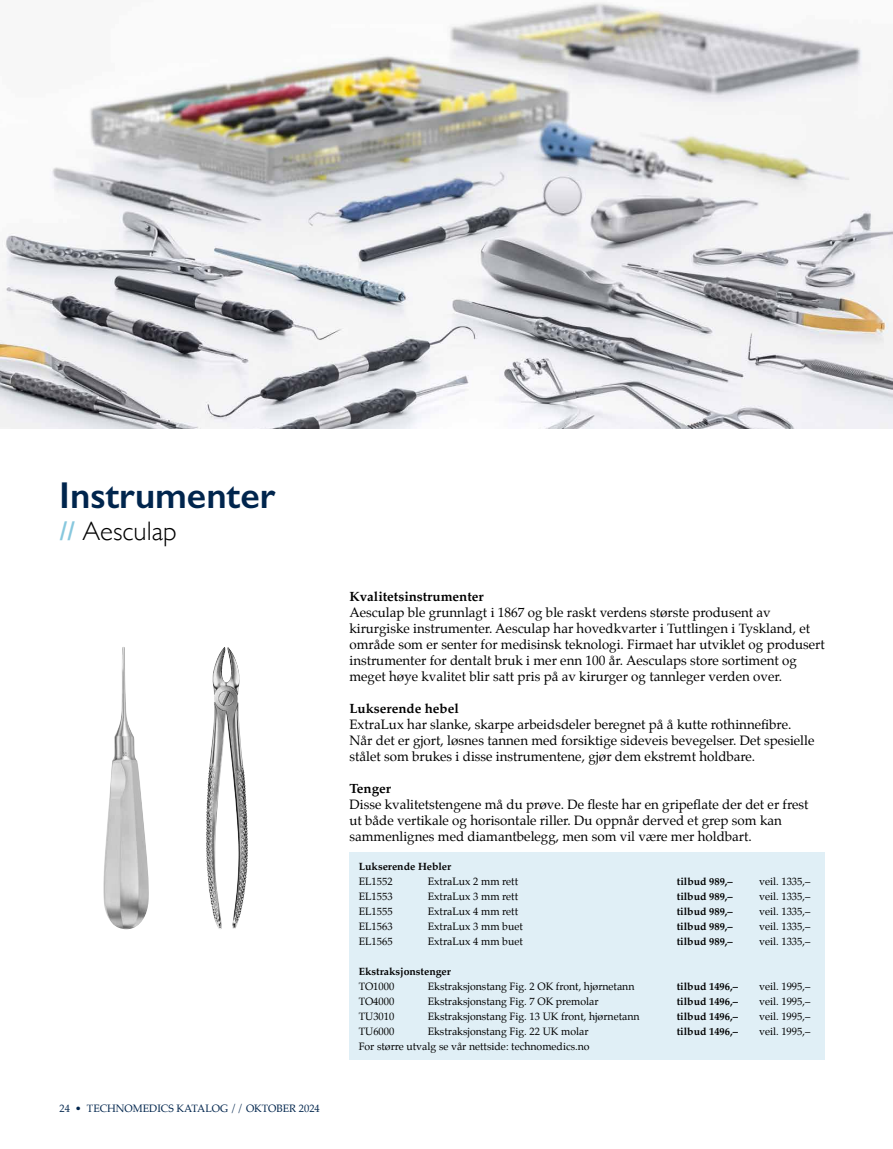
<style>
.page{position:relative;width:893px;height:1149px;background:#fff}
.page>*{position:absolute;margin:0;border:0;box-sizing:border-box;transform-origin:0 0}
.t1{font:600 37.5px "Gill Sans";color:#00254d}
.t2{font:300 26.7px "Gill Sans";color:#000}
.t3{font:13.35px/16px "Palatino";color:#000}
.t4{font:700 13.35px "Palatino";color:#000}
.t5{font:10.5px "Palatino";color:#000}
.t6{font:700 10.5px "Palatino";color:#000}
.t7{font:10.5px "Palatino";color:#00254d}
.s1{font-weight:600;font-size:27px;color:#87c8de}
</style>
<div class="page">
<div style="left:349px;top:851px;width:476px;height:208px;background:#e0eff6"></div>
<img style="left:0;top:2px;width:893px;height:426px">
<img style="left:103px;top:647px;width:46px;height:281px">
<img style="left:206px;top:647px;width:42px;height:281px">
<h1 class="t1" style="left:59px;top:472px;width:218px">Instrumenter</h1>
<h2 class="t2" style="left:60px;top:510px;width:118px"><span class="s1">//</span> Aesculap</h2>
<p class="t7" style="left:60px;top:1099px;width:262px">24 • TECHNOMEDICS KATALOG // OKTOBER 2024</p>
<p class="t4" style="left:349px;top:584px;width:136px">Kvalitetsinstrumenter</p>
<p class="t3" style="left:349px;top:604px;width:477px">Aesculap ble grunnlagt i 1867 og ble raskt verdens største produsent av kirurgiske instrumenter. Aesculap har hovedkvarter i Tuttlingen i Tyskland, et område som er senter for medisinsk teknologi. Firmaet har utviklet og produsert instrumenter for dentalt bruk i mer enn 100 år. Aesculaps store sortiment og meget høye kvalitet blir satt pris på av kirurger og tannleger verden over.</p>
<p class="t4" style="left:349px;top:696px;width:111px">Lukserende hebel</p>
<p class="t3" style="left:349px;top:716px;width:466px">ExtraLux har slanke, skarpe arbeidsdeler beregnet på å kutte rothinnefibre.<br>Når det er gjort, løsnes tannen med forsiktige sideveis bevegelser. Det spesielle stålet som brukes i disse instrumentene, gjør dem ekstremt holdbare.</p>
<p class="t4" style="left:349px;top:777px;width:43px">Tenger</p>
<p class="t3" style="left:349px;top:796px;width:461px">Disse kvalitetstengene må du prøve. De fleste har en gripeflate der det er frest ut både vertikale og horisontale riller. Du oppnår derved et grep som kan sammenlignes med diamantbelegg, men som vil være mer holdbart.</p>
<p class="t6" style="left:359px;top:857px;width:94px">Lukserende Hebler</p>
<p class="t5" style="left:359px;top:872px;width:35px">EL1552</p>
<p class="t5" style="left:428px;top:872px;width:92px">ExtraLux 2 mm rett</p>
<p class="t6" style="left:677px;top:872px;width:57px">tilbud 989,–</p>
<p class="t5" style="left:759px;top:872px;width:53px">veil. 1335,–</p>
<p class="t5" style="left:359px;top:887px;width:35px">EL1553</p>
<p class="t5" style="left:428px;top:887px;width:92px">ExtraLux 3 mm rett</p>
<p class="t6" style="left:677px;top:887px;width:57px">tilbud 989,–</p>
<p class="t5" style="left:759px;top:887px;width:53px">veil. 1335,–</p>
<p class="t5" style="left:359px;top:902px;width:35px">EL1555</p>
<p class="t5" style="left:428px;top:902px;width:92px">ExtraLux 4 mm rett</p>
<p class="t6" style="left:677px;top:902px;width:57px">tilbud 989,–</p>
<p class="t5" style="left:759px;top:902px;width:53px">veil. 1335,–</p>
<p class="t5" style="left:359px;top:917px;width:35px">EL1563</p>
<p class="t5" style="left:428px;top:917px;width:97px">ExtraLux 3 mm buet</p>
<p class="t6" style="left:677px;top:917px;width:57px">tilbud 989,–</p>
<p class="t5" style="left:759px;top:917px;width:53px">veil. 1335,–</p>
<p class="t5" style="left:359px;top:932px;width:35px">EL1565</p>
<p class="t5" style="left:428px;top:932px;width:97px">ExtraLux 4 mm buet</p>
<p class="t6" style="left:677px;top:932px;width:57px">tilbud 989,–</p>
<p class="t5" style="left:759px;top:932px;width:53px">veil. 1335,–</p>
<p class="t6" style="left:359px;top:962px;width:94px">Ekstraksjonstenger</p>
<p class="t5" style="left:359px;top:977px;width:37px">TO1000</p>
<p class="t5" style="left:428px;top:977px;width:208px">Ekstraksjonstang Fig. 2 OK front, hjørnetann</p>
<p class="t6" style="left:677px;top:977px;width:63px">tilbud 1496,–</p>
<p class="t5" style="left:759px;top:977px;width:53px">veil. 1995,–</p>
<p class="t5" style="left:359px;top:992px;width:37px">TO4000</p>
<p class="t5" style="left:428px;top:992px;width:172px">Ekstraksjonstang Fig. 7 OK premolar</p>
<p class="t6" style="left:677px;top:992px;width:63px">tilbud 1496,–</p>
<p class="t5" style="left:759px;top:992px;width:53px">veil. 1995,–</p>
<p class="t5" style="left:359px;top:1007px;width:37px">TU3010</p>
<p class="t5" style="left:428px;top:1007px;width:213px">Ekstraksjonstang Fig. 13 UK front, hjørnetann</p>
<p class="t6" style="left:677px;top:1007px;width:63px">tilbud 1496,–</p>
<p class="t5" style="left:759px;top:1007px;width:53px">veil. 1995,–</p>
<p class="t5" style="left:359px;top:1022px;width:37px">TU6000</p>
<p class="t5" style="left:428px;top:1022px;width:162px">Ekstraksjonstang Fig. 22 UK molar</p>
<p class="t6" style="left:677px;top:1022px;width:63px">tilbud 1496,–</p>
<p class="t5" style="left:759px;top:1022px;width:53px">veil. 1995,–</p>
<p class="t5" style="left:359px;top:1037px;width:232px">For større utvalg se vår nettside: technomedics.no</p>
</div>
